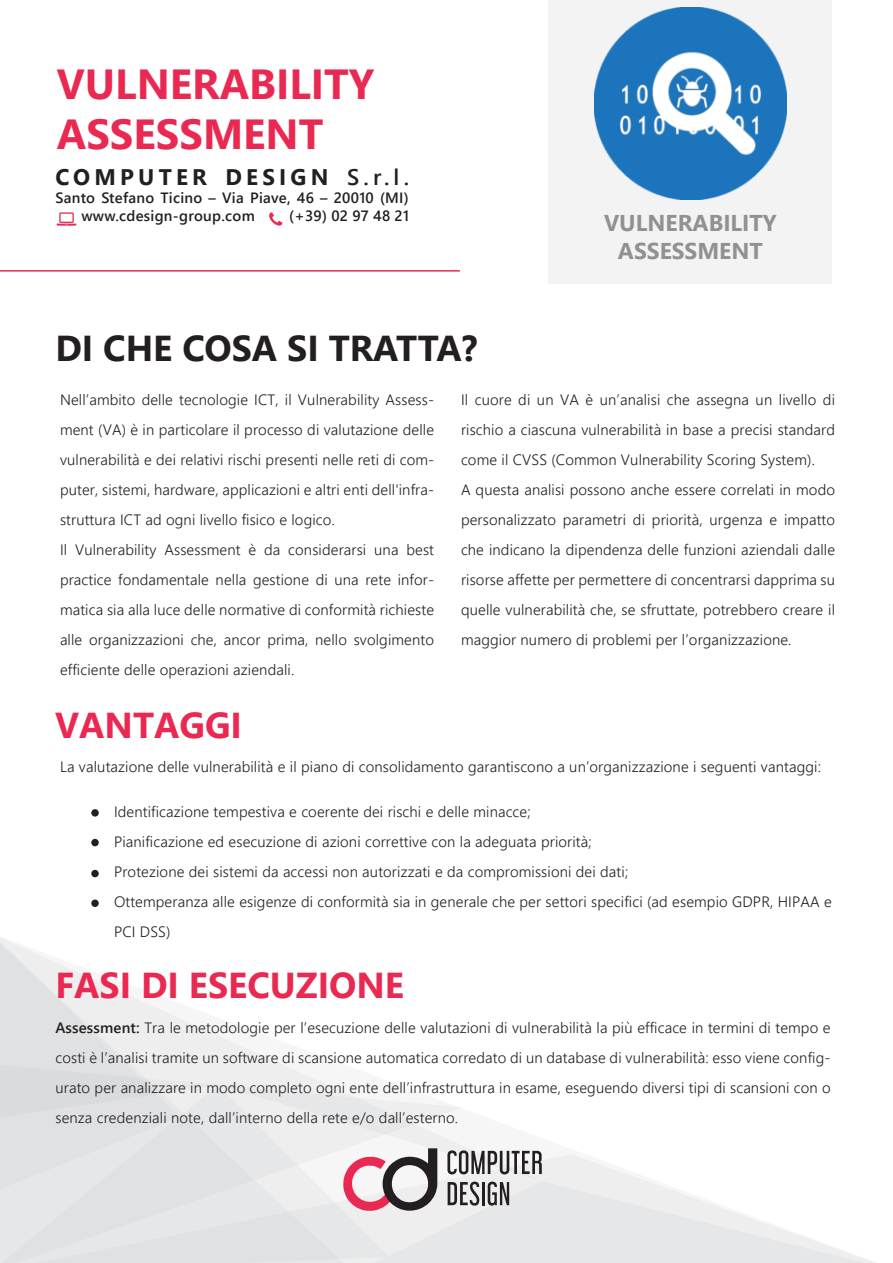
<style>
.page{position:relative;width:893px;height:1263px;background:#fff}
.page>*{position:absolute;margin:0;border:0;box-sizing:border-box;transform-origin:0 0}
.t1{font:700 42px/50.4px "Segoe UI";color:#e92951}
.t2{font:700 36px "Segoe UI";color:#e92951}
.t3{font:700 36px "Segoe UI";color:#231f20}
.t4{font:700 22.8px/27.5px "Segoe UI";color:#919191;text-align:center}
.t5{font:700 22.5px "Segoe UI";letter-spacing:.19em;color:#231f20}
.t6{font:300 15px/30px "Segoe UI";letter-spacing:.01em;color:#231f20}
.t7{font:600 14.85px/17.9px "Segoe UI";letter-spacing:.02em;color:#231f20}
.s1{font-weight:600}
</style>
<div class="page">
<div style="left:549px;top:0;width:283px;height:284px;background:#f3f3f3"></div>
<svg style="left:218px;top:1035px;width:250px;height:113px"></svg>
<svg style="left:0;top:1064px;width:463px;height:199px;background:#e7e8e8"></svg>
<svg style="left:0;top:937px;width:218px;height:182px"></svg>
<hr style="left:0;top:270px;width:460px;height:2px;background:#e92a51">
<svg style="left:343px;top:1148px;width:533px;height:115px"></svg>
<svg style="left:269px;top:212px;width:13px;height:14px"></svg>
<svg style="left:57px;top:212px;width:19px;height:14px"></svg>
<div style="left:91px;top:809px;width:8px;height:7px;background:#231f20;border-radius:50%"></div>
<div style="left:91px;top:839px;width:8px;height:7px;background:#231f20;border-radius:50%"></div>
<div style="left:91px;top:870px;width:8px;height:7px;background:#231f20;border-radius:50%"></div>
<div style="left:91px;top:899px;width:8px;height:8px;background:#231f20;border-radius:50%"></div>
<img style="left:594px;top:7px;width:193px;height:193px">
<h1 class="t1" style="left:57px;top:55px;width:319px">VULNERABILITY<br>ASSESSMENT</h1>
<h3 class="t5" style="left:55px;top:156px;width:355px">COMPUTER DESIGN <span class="s1">S.r.l.</span></h3>
<p class="t7" style="left:81px;top:188px;width:329px;text-indent:-26px">Santo Stefano Ticino – Via Piave, 46 – 20010 (MI) www.cdesign-group.com</p>
<p class="t7" style="left:289px;top:206px;width:121px">(+39) 02 97 48 21</p>
<h2 class="t3" style="left:55px;top:315px;width:424px">DI CHE COSA SI TRATTA?</h2>
<h3 class="t4" style="left:604px;top:208px;width:174px">VULNERABILITY<br>ASSESSMENT</h3>
<p class="t6" style="left:60px;top:383px;width:376px">Nell’ambito delle tecnologie ICT, il Vulnerability Assess&shy;ment (VA) è in particolare il processo di valutazione delle vulnerabilità e dei relativi rischi presenti nelle reti di com&shy;puter, sistemi, hardware, applicazioni e altri enti dell'infra&shy;struttura ICT ad ogni livello fisico e logico.<br>Il Vulnerability Assessment è da considerarsi una best practice fondamentale nella gestione di una rete infor&shy;matica sia alla luce delle normative di conformità richieste alle organizzazioni che, ancor prima, nello svolgimento efficiente delle operazioni aziendali.</p>
<p class="t6" style="left:461px;top:383px;width:376px">Il cuore di un VA è un’analisi che assegna un livello di rischio a ciascuna vulnerabilità in base a precisi standard come il CVSS (Common Vulnerability Scoring System).<br>A questa analisi possono anche essere correlati in modo personalizzato parametri di priorità, urgenza e impatto che indicano la dipendenza delle funzioni aziendali dalle risorse affette per permettere di concentrarsi dapprima su quelle vulnerabilità che, se sfruttate, potrebbero creare il maggior numero di problemi per l’organizzazione.</p>
<h2 class="t2" style="left:55px;top:691px;width:188px">VANTAGGI</h2>
<p class="t6" style="left:60px;top:750px;width:762px">La valutazione delle vulnerabilità e il piano di consolidamento garantiscono a un’organizzazione i seguenti vantaggi:</p>
<p class="t6" style="left:114px;top:795px;width:719px">Identificazione tempestiva e coerente dei rischi e delle minacce;<br>Pianificazione ed esecuzione di azioni correttive con la adeguata priorità;<br>Protezione dei sistemi da accessi non autorizzati e da compromissioni dei dati;<br>Ottemperanza alle esigenze di conformità sia in generale che per settori specifici (ad esempio GDPR, HIPAA e PCI DSS)</p>
<h2 class="t2" style="left:55px;top:951px;width:350px">FASI DI ESECUZIONE</h2>
<p class="t6" style="left:55px;top:1011px;width:777px;text-align:justify"><span class="s1">Assessment:</span> Tra le metodologie per l’esecuzione delle valutazioni di vulnerabilità la più efficace in termini di tempo e costi è l’analisi tramite un software di scansione automatica corredato di un database di vulnerabilità: esso viene config&shy;urato per analizzare in modo completo ogni ente dell’infrastruttura in esame, eseguendo diversi tipi di scansioni con o senza credenziali note, dall’interno della rete e/o dall’esterno.</p>
</div>
